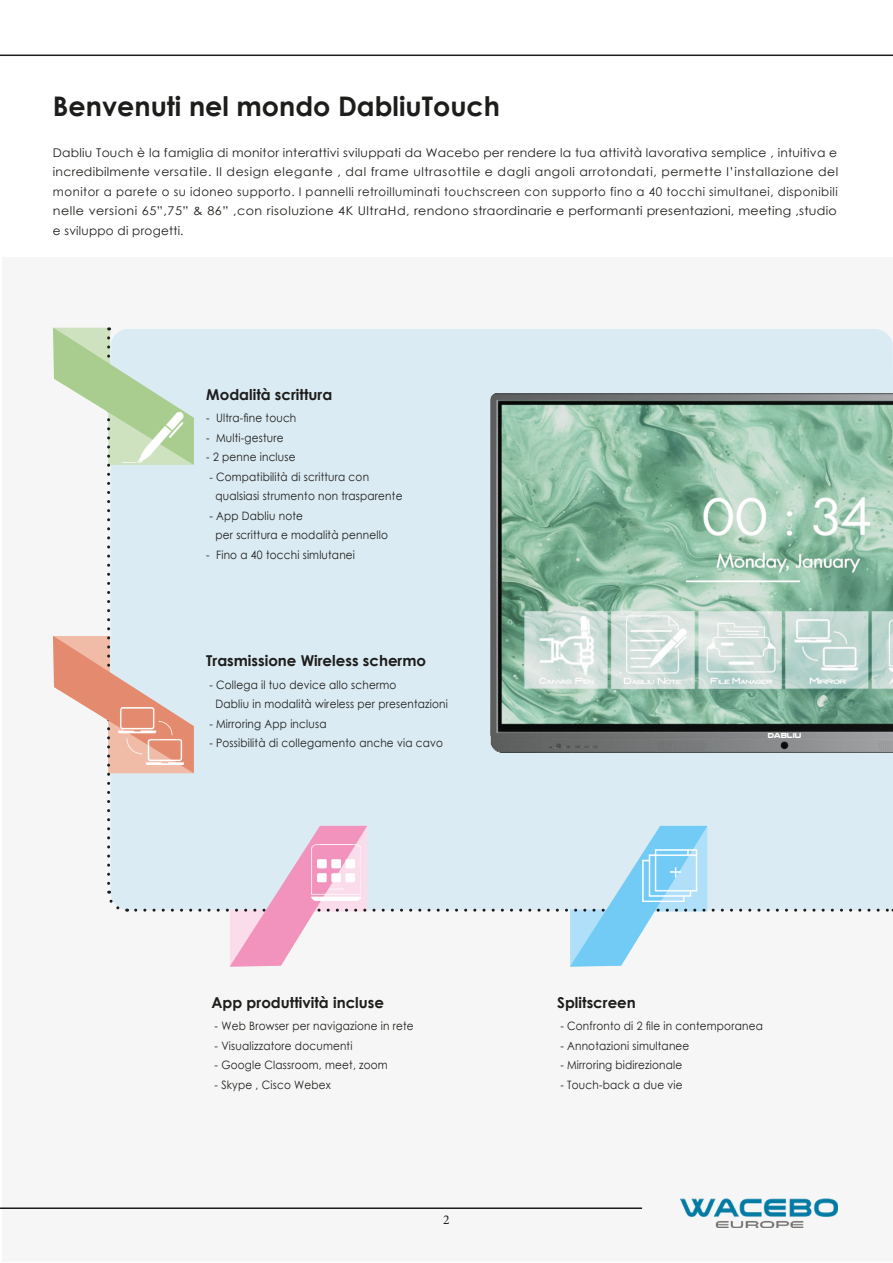
<style>
.page{position:relative;width:893px;height:1263px;background:#fff}
.page>*{position:absolute;margin:0;border:0;box-sizing:border-box;transform-origin:0 0}
.t1{font:700 27px "Century Gothic";color:#1d1d1b}
.t2{font:700 15px "Century Gothic";color:#1d1d1b}
.t3{font:13.5px "Minion Pro";color:#1d1d1b}
.t4{font:12px "Century Gothic";letter-spacing:.04em;color:#1d1d1b}
.t5{font:12px/19.5px "Century Gothic";letter-spacing:.02em;color:#1d1d1b;scale:1.05 1}
.t6{font:12px "Century Gothic";letter-spacing:.02em;color:#1d1d1b}
.t7{font:11.55px "Century Gothic";letter-spacing:.02em;color:#1d1d1b;scale:.91 1}
.t8{font:700 7.5px "Nulshock Rg";color:#fff}
.s1{font-size:10.5px}
</style>
<div class="page">
<hr style="left:0;top:55px;width:893px;height:1px;background:#1d1d1b">
<hr style="left:0;top:1207px;width:642px;height:2px;background:#1d1d1b">
<div style="left:2px;top:257px;width:891px;height:1005px;background:#f6f6f6"></div>
<svg style="left:53px;top:327px;width:840px;height:640px;background:#c9dbda"></svg>
<img style="left:122px;top:400px;width:64px;height:63px">
<img style="left:118px;top:708px;width:66px;height:57px">
<img style="left:643px;top:849px;width:75px;height:52px">
<img style="left:312px;top:845px;width:48px;height:56px">
<p class="t1" style="left:53px;top:86px;width:449px">Benvenuti nel mondo DabliuTouch</p>
<p class="t6" style="left:53px;top:144px;width:786px">Dabliu Touch è la famiglia di monitor interattivi sviluppati da Wacebo per rendere la tua attività lavorativa semplice , intuitiva e</p>
<p class="t4" style="left:53px;top:164px;width:787px">incredibilmente versatile. Il design elegante , dal frame ultrasottile e dagli angoli arrotondati, permette l’installazione del</p>
<p class="t4" style="left:53px;top:183px;width:786px">monitor a parete o su idoneo supporto. I pannelli retroilluminati touchscreen con supporto fino a 40 tocchi simultanei, disponibili</p>
<p class="t5" style="left:53px;top:201px;width:748px">nelle versioni 65”,75” &amp; 86” ,con risoluzione 4K UltraHd, rendono straordinarie e performanti presentazioni, meeting ,studio e sviluppo di progetti.</p>
<p class="t2" style="left:206px;top:383px;width:128px">Modalità scrittura</p>
<p class="t7" style="left:206px;top:410px;width:101px">- Ultra-fine touch</p>
<p class="t7" style="left:206px;top:429px;width:86px">- Multi-gesture</p>
<p class="t7" style="left:206px;top:449px;width:100px">- 2 penne incluse</p>
<p class="t7" style="left:209px;top:468px;width:177px"><span class="s1">-</span> Compatibilità di scrittura con</p>
<p class="t7" style="left:216px;top:488px;width:207px">qualsiasi strumento non trasparente</p>
<p class="t7" style="left:209px;top:507px;width:104px">- App Dabliu note</p>
<p class="t7" style="left:216px;top:527px;width:191px">per scrittura e modalità pennello</p>
<p class="t7" style="left:206px;top:546px;width:165px">- Fino a 40 tocchi simlutanei</p>
<p class="t2" style="left:206px;top:649px;width:221px">Trasmissione Wireless schermo</p>
<p class="t7" style="left:209px;top:676px;width:207px">- Collega il tuo device allo schermo</p>
<p class="t7" style="left:216px;top:696px;width:257px">Dabliu in modalità wireless per presentazioni</p>
<p class="t7" style="left:209px;top:715px;width:130px">- Mirroring App inclusa</p>
<p class="t7" style="left:209px;top:735px;width:258px">- Possibilità di collegamento anche via cavo</p>
<p class="t2" style="left:212px;top:991px;width:174px">App produttività incluse</p>
<p class="t2" style="left:557px;top:991px;width:80px">Splitscreen</p>
<p class="t8" style="left:768px;top:730px;width:35px">DABLIU</p>
<p class="t7" style="left:215px;top:1018px;width:220px">- Web Browser per navigazione in rete</p>
<p class="t7" style="left:215px;top:1038px;width:153px">- Visualizzatore documenti</p>
<p class="t7" style="left:215px;top:1057px;width:192px">- Google Classroom, meet, zoom</p>
<p class="t7" style="left:215px;top:1077px;width:129px">- Skype , Cisco Webex</p>
<p class="t3" style="left:443px;top:1210px;width:8px">2</p>
<p class="t7" style="left:560px;top:1018px;width:224px">- Confronto di 2 file in contemporanea</p>
<p class="t7" style="left:560px;top:1038px;width:143px">- Annotazioni simultanee</p>
<p class="t7" style="left:560px;top:1057px;width:136px">- Mirroring bidirezionale</p>
<p class="t7" style="left:560px;top:1077px;width:136px">- Touch-back a due vie</p>
</div>
